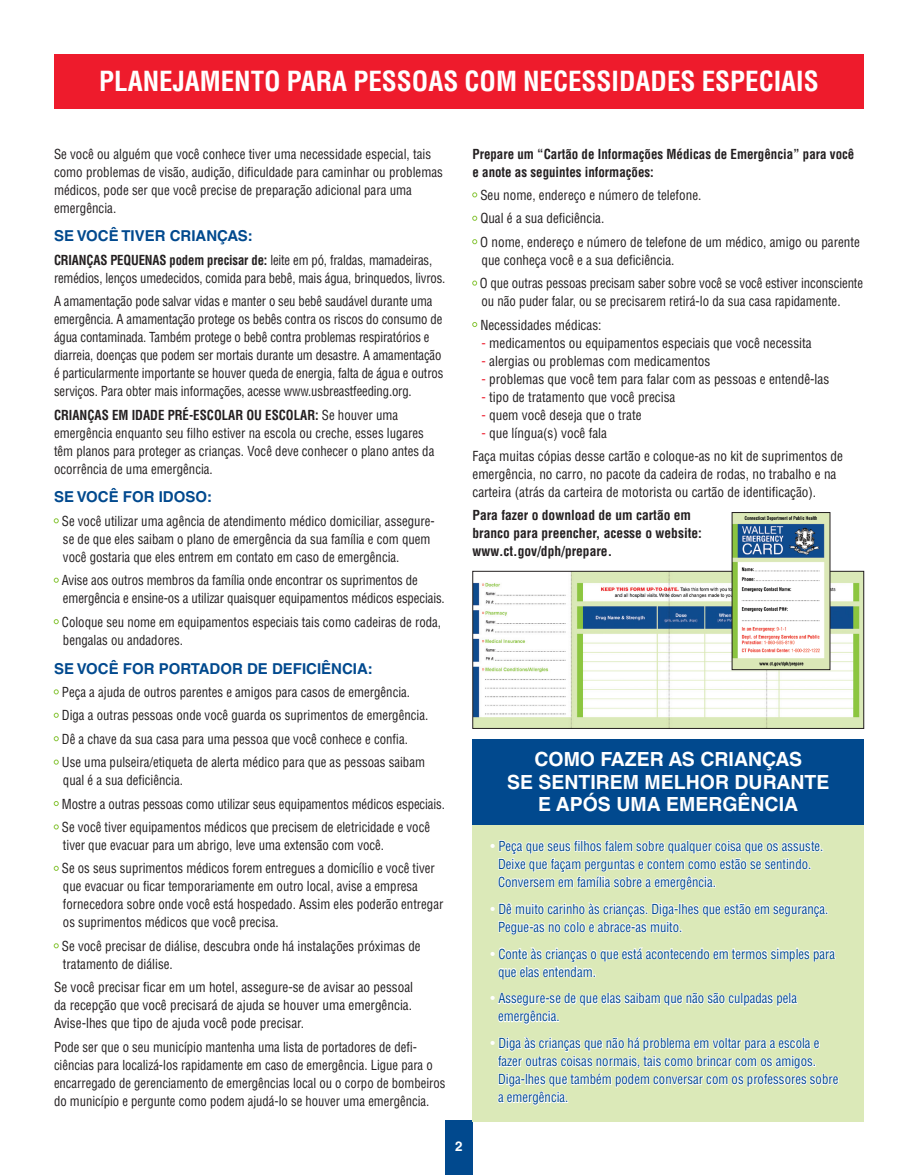
<style>
.page{position:relative;width:918px;height:1175px;background:#fff}
.page>*{position:absolute;margin:0;border:0;box-sizing:border-box;transform-origin:0 0}
.t1{font:700 condensed 27px "Helvetica LT Std";color:#fff}
.t2{font:700 19.5px/22.5px "Helvetica LT Std";color:#fff;text-align:center}
.t3{font:700 15px "Helvetica LT Std";color:#01498e}
.t4{font:condensed 13.5px/18px "Helvetica LT Std";color:#231f20;scale:.95 1}
.t5{font:condensed 13.5px/18px "Helvetica LT Std";color:#231f20;scale:.94 1}
.t6{font:condensed 13.5px/23.4px "Helvetica LT Std";color:#231f20}
.t7{font:condensed 13.5px/18px "Helvetica LT Std";color:#01498e;scale:.95 1}
.t8{font:condensed 13.5px/18px "Helvetica LT Std";color:#231f20;scale:.96 1}
.t9{font:700 condensed 13.5px/18px "Helvetica LT Std";color:#231f20}
.t10{font:700 condensed 13.5px/18px "Helvetica LT Std";color:#231f20;scale:.96 1}
.t11{font:700 13.5px "Helvetica LT Std";color:#fff}
.s1{font-weight:700}
.s2{color:#ee1b2c}
.s3{color:#fff}
</style>
<div class="page">
<div style="left:445px;top:1120px;width:27px;height:54px;background:#01498e"></div>
<div style="left:54px;top:54px;width:810px;height:54px;background:#ee1b2c"></div>
<svg style="left:54px;top:518px;width:5px;height:5px"></svg>
<svg style="left:54px;top:578px;width:5px;height:4px"></svg>
<svg style="left:54px;top:619px;width:5px;height:5px"></svg>
<svg style="left:54px;top:689px;width:5px;height:5px"></svg>
<svg style="left:54px;top:713px;width:5px;height:4px"></svg>
<svg style="left:54px;top:736px;width:5px;height:5px"></svg>
<svg style="left:54px;top:759px;width:5px;height:5px"></svg>
<svg style="left:54px;top:801px;width:5px;height:5px"></svg>
<svg style="left:54px;top:824px;width:5px;height:5px"></svg>
<svg style="left:54px;top:866px;width:5px;height:4px"></svg>
<svg style="left:54px;top:943px;width:5px;height:5px"></svg>
<svg style="left:472px;top:192px;width:5px;height:5px"></svg>
<svg style="left:472px;top:216px;width:5px;height:5px"></svg>
<svg style="left:472px;top:239px;width:5px;height:5px"></svg>
<svg style="left:472px;top:281px;width:5px;height:4px"></svg>
<svg style="left:472px;top:322px;width:5px;height:5px"></svg>
<div style="left:472px;top:823px;width:392px;height:298px;background:#dbe9b8"></div>
<svg style="left:496px;top:840px;width:343px;height:282px"></svg>
<div style="left:472px;top:739px;width:392px;height:86px;background:#01498e"></div>
<img style="left:475px;top:573px;width:387px;height:153px">
<div style="left:473px;top:571px;width:391px;height:157px;border:1px solid #231f20"></div>
<img style="left:734px;top:514px;width:94px;height:154px">
<div style="left:732px;top:512px;width:98px;height:158px;border:1px solid #231f20"></div>
<h1 class="t1" style="left:99px;top:64px;width:721px">PLANEJAMENTO PARA PESSOAS COM NECESSIDADES ESPECIAIS</h1>
<p class="t8" style="left:54px;top:144px;width:407px">Se você ou alguém que você conhece tiver uma necessidade especial, tais como problemas de visão, audição, dificuldade para caminhar ou problemas médicos, pode ser que você precise de preparação adicional para uma emergência.</p>
<p class="t3" style="left:54px;top:227px;width:200px">SE VOCÊ TIVER CRIANÇAS:</p>
<p class="t5" style="left:54px;top:251px;width:418px"><span class="s1">CRIANÇAS PEQUENAS podem precisar de:</span> leite em pó, fraldas, mamadeiras, remédios, lenços umedecidos, comida para bebê, mais água, brinquedos, livros.</p>
<p class="t5" style="left:54px;top:292px;width:416px">A amamentação pode salvar vidas e manter o seu bebê saudável durante uma emergência. A amamentação protege os bebês contra os riscos do consumo de água contaminada. Também protege o bebê contra problemas respiratórios e diarreia, doenças que podem ser mortais durante um desastre. A amamentação é particularmente importante se houver queda de energia, falta de água e outros serviços. Para obter mais informações, acesse www.usbreastfeeding.org.</p>
<p class="t4" style="left:54px;top:405px;width:402px"><span class="s1">CRIANÇAS EM IDADE PRÉ-ESCOLAR OU ESCOLAR:</span> Se houver uma emergência enquanto seu filho estiver na escola ou creche, esses lugares têm planos para proteger as crianças. Você deve conhecer o plano antes da ocorrência de uma emergência.</p>
<p class="t3" style="left:54px;top:488px;width:160px">SE VOCÊ FOR IDOSO:</p>
<p class="t4" style="left:62px;top:512px;width:394px">Se você utilizar uma agência de atendimento médico domiciliar, assegure&shy;se de que eles saibam o plano de emergência da sua família e com quem você gostaria que eles entrem em contato em caso de emergência.</p>
<p class="t4" style="left:62px;top:571px;width:405px">Avise aos outros membros da família onde encontrar os suprimentos de emergência e ensine-os a utilizar quaisquer equipamentos médicos especiais.</p>
<p class="t4" style="left:62px;top:612px;width:401px">Coloque seu nome em equipamentos especiais tais como cadeiras de roda, bengalas ou andadores.</p>
<p class="t3" style="left:54px;top:659px;width:320px">SE VOCÊ FOR PORTADOR DE DEFICIÊNCIA:</p>
<p class="t4" style="left:62px;top:680px;width:387px;line-height:23.4px">Peça a ajuda de outros parentes e amigos para casos de emergência.<br>Diga a outras pessoas onde você guarda os suprimentos de emergência.<br>Dê a chave da sua casa para uma pessoa que você conhece e confia.<br>Use uma pulseira/etiqueta de alerta médico para que as pessoas saibam</p>
<p class="t4" style="left:62px;top:768px;width:405px;line-height:23.4px">qual é a sua deficiência.<br>Mostre a outras pessoas como utilizar seus equipamentos médicos especiais.<br>Se você tiver equipamentos médicos que precisem de eletricidade e você</p>
<p class="t4" style="left:62px;top:833px;width:394px;line-height:23.4px">tiver que evacuar para um abrigo, leve uma extensão com você.<br>Se os seus suprimentos médicos forem entregues a domicílio e você tiver</p>
<p class="t4" style="left:63px;top:877px;width:402px">que evacuar ou ficar temporariamente em outro local, avise a empresa fornecedora sobre onde você está hospedado. Assim eles poderão entregar os suprimentos médicos que você precisa.</p>
<p class="t8" style="left:62px;top:936px;width:375px">Se você precisar de diálise, descubra onde há instalações próximas de tratamento de diálise.</p>
<p class="t6" style="left:54px;top:978px;width:361px;line-height:18px;text-align:justify">Se você precisar ficar em um hotel, assegure-se de avisar ao pessoal da recepção que você precisará de ajuda se houver uma emergência.<br>Avise-lhes que tipo de ajuda você pode precisar.</p>
<p class="t5" style="left:54px;top:1037px;width:418px">Pode ser que o seu município mantenha uma lista de portadores de defi&shy;ciências para localizá-los rapidamente em caso de emergência. Ligue para o encarregado de gerenciamento de emergências local ou o corpo de bombeiros do município e pergunte como podem ajudá-lo se houver uma emergência.</p>
<p class="t10" style="left:472px;top:144px;width:399px">Prepare um “Cartão de Informações Médicas de Emergência” para você e anote as seguintes informações:</p>
<p class="t6" style="left:480px;top:183px;width:381px">Seu nome, endereço e número de telefone.<br>Qual é a sua deficiência.<br>O nome, endereço e número de telefone de um médico, amigo ou parente</p>
<p class="t6" style="left:480px;top:248px;width:385px">que conheça você e a sua deficiência.<br>O que outras pessoas precisam saber sobre você se você estiver inconsciente</p>
<p class="t4" style="left:480px;top:289px;width:381px;line-height:23.4px">ou não puder falar, ou se precisarem retirá-lo da sua casa rapidamente.<br>Necessidades médicas:</p>
<p class="t6" style="left:481px;top:331px;width:332px"><span class="s2">-</span> medicamentos ou equipamentos especiais que você necessita</p>
<p class="t6" style="left:481px;top:349px;width:230px"><span class="s2">-</span> alergias ou problemas com medicamentos</p>
<p class="t6" style="left:481px;top:367px;width:349px"><span class="s2">-</span> problemas que você tem para falar com as pessoas e entendê-las</p>
<p class="t6" style="left:481px;top:385px;width:195px"><span class="s2">-</span> tipo de tratamento que você precisa</p>
<p class="t6" style="left:481px;top:403px;width:162px"><span class="s2">-</span> quem você deseja que o trate</p>
<p class="t6" style="left:472px;top:421px;width:372px;text-indent:9px"><span class="s2">-</span> que língua(s) você fala<br>Faça muitas cópias desse cartão e coloque-as no kit de suprimentos de</p>
<p class="t6" style="left:472px;top:465px;width:366px;line-height:18px">emergência, no carro, no pacote da cadeira de rodas, no trabalho e na carteira (atrás da carteira de motorista ou cartão de identificação).</p>
<p class="t9" style="left:472px;top:506px;width:231px">Para fazer o download de um cartão em branco para preencher, acesse o website: www.ct.gov/dph/prepare.</p>
<h2 class="t2" style="left:507px;top:748px;width:324px">COMO FAZER AS CRIANÇAS<br>SE SENTIREM MELHOR DURANTE<br>E APÓS UMA EMERGÊNCIA</h2>
<p class="t7" style="left:498px;top:837px;width:344px;text-indent:-8px"><span class="s3">•</span> Peça que seus filhos falem sobre qualquer coisa que os assuste.<br>Deixe que façam perguntas e contem como estão se sentindo.<br>Conversem em família sobre a emergência.</p>
<p class="t7" style="left:498px;top:899px;width:349px;text-indent:-8px"><span class="s3">•</span> Dê muito carinho às crianças. Diga-lhes que estão em segurança.<br>Pegue-as no colo e abrace-as muito.</p>
<p class="t7" style="left:498px;top:944px;width:356px;text-indent:-8px"><span class="s3">•</span> Conte às crianças o que está acontecendo em termos simples para que elas entendam.</p>
<p class="t7" style="left:498px;top:989px;width:316px;text-indent:-8px"><span class="s3">•</span> Assegure-se de que elas saibam que não são culpadas pela emergência.</p>
<p class="t7" style="left:498px;top:1034px;width:360px;text-indent:-8px"><span class="s3">•</span> Diga às crianças que não há problema em voltar para a escola e fazer outras coisas normais, tais como brincar com os amigos.<br>Diga-lhes que também podem conversar com os professores sobre a emergência.</p>
<p class="t11" style="left:455px;top:1137px;width:9px">2</p>
</div>
